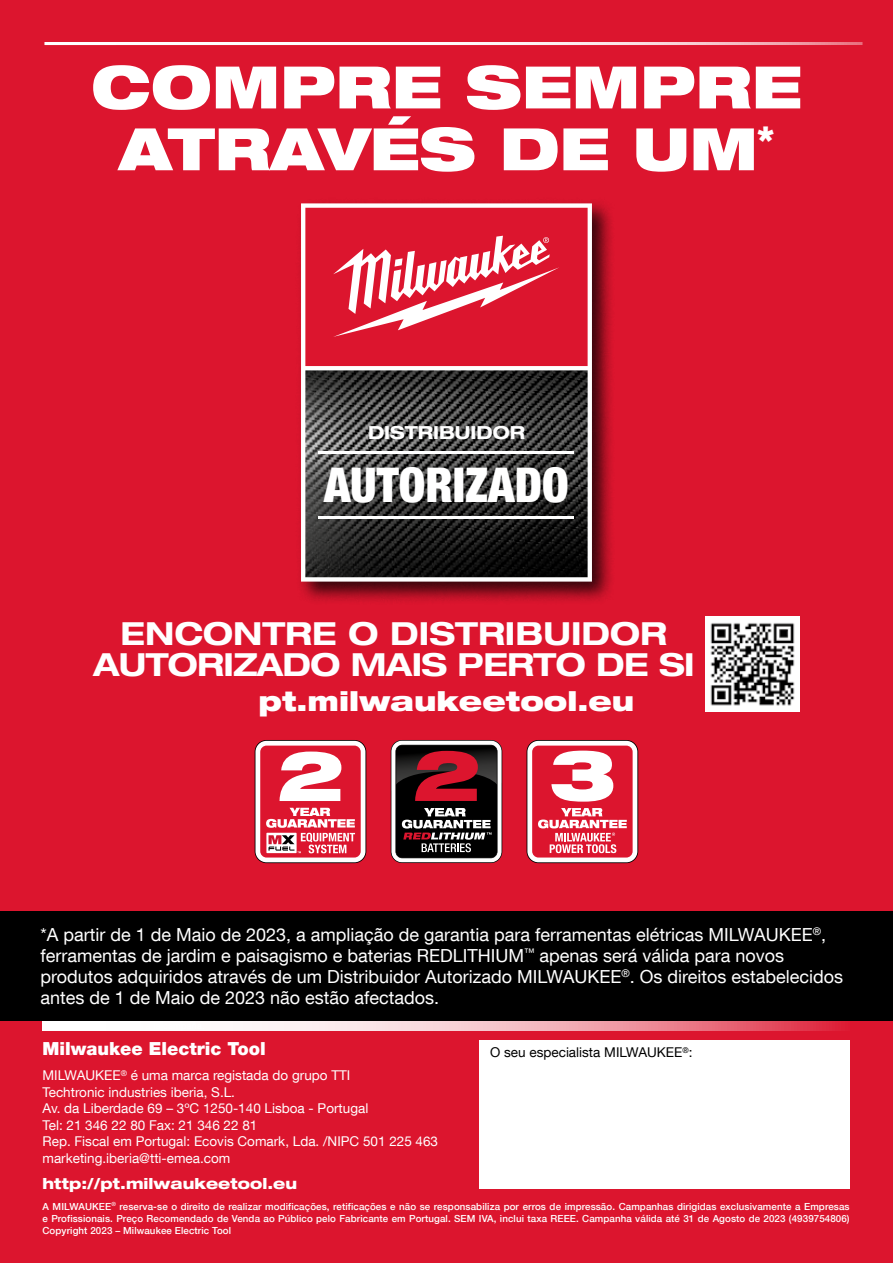
<style>
.page{position:relative;width:893px;height:1263px;background:#dc152e}
.page>*{position:absolute;margin:0;border:0;box-sizing:border-box;transform-origin:0 0}
.t1{font:900 expanded 58.5px/61.8px "Helvetica Neue LT Com";color:#fff;text-align:center}
.t2{font:900 condensed 47.7px "Helvetica Neue LT Com";color:#fff}
.t3{font:700 expanded 31.65px/31.5px "Helvetica Neue LT Com";letter-spacing:-.01em;color:#fff;text-align:center}
.t4{font:900 expanded 27px "Helvetica Neue LT Com";color:#fff}
.t5{font:18px/21px "Helvetica Neue LT Com";color:#fff}
.t6{font:900 18px "Helvetica Neue LT Com";color:#fff}
.t7{font:700 expanded 18px "Helvetica Neue LT Com";color:#fff}
.t8{font:800 expanded 15px "Helvetica Neue LT Com";color:#fff}
.t9{font:13.5px/16.5px "Helvetica Neue LT Com";color:#fff}
.t10{font:13.5px "Helvetica Neue LT Com";color:#000}
.t11{font:500 9.75px/12px "Helvetica Neue LT Com";letter-spacing:.01em;color:#fff;text-align:justify}
</style>
<div class="page">
<hr style="left:45px;top:42px;width:817px;height:3px;background:#fff">
<div style="left:0;top:911px;width:893px;height:110px;background:#000"></div>
<img style="left:705px;top:617px;width:95px;height:94px">
<svg style="left:255px;top:740px;width:111px;height:123px"></svg>
<svg style="left:391px;top:740px;width:111px;height:123px"></svg>
<svg style="left:527px;top:740px;width:111px;height:123px"></svg>
<div style="left:295px;top:198px;width:320px;height:407px;background:#000;opacity:.75"></div>
<svg style="left:301px;top:203px;width:291px;height:379px"></svg>
<svg style="left:333px;top:236px;width:226px;height:101px"></svg>
<hr style="left:319px;top:451px;width:255px;height:3px;background:#fff">
<hr style="left:319px;top:517px;width:255px;height:2px;background:#fff">
<div style="left:479px;top:1040px;width:371px;height:149px;background:#fff"></div>
<svg style="left:43px;top:1021px;width:798px;height:9px;background:#f4bdc4"></svg>
<h1 class="t1" style="left:91px;top:55px;width:712px">COMPRE SEMPRE<br>ATRAVÉS DE UM<sup>*</sup></h1>
<h3 class="t7" style="left:368px;top:421px;width:158px">DISTRIBUIDOR</h3>
<h2 class="t2" style="left:324px;top:456px;width:246px">AUTORIZADO</h2>
<h3 class="t3" style="left:93px;top:616px;width:603px">ENCONTRE O DISTRIBUIDOR<br>AUTORIZADO MAIS PERTO DE SI</h3>
<h3 class="t4" style="left:259px;top:684px;width:377px">pt.milwaukeetool.eu</h3>
<p class="t5" style="left:40px;top:923px;width:804px">*A partir de 1 de Maio de 2023, a ampliação de garantia para ferramentas elétricas MILWAUKEE<sup>®</sup>, ferramentas de jardim e paisagismo e baterias REDLITHIUM<sup>™</sup> apenas será válida para novos produtos adquiridos através de um Distribuidor Autorizado MILWAUKEE<sup>®</sup>. Os direitos estabelecidos antes de 1 de Maio de 2023 não estão afectados.</p>
<h3 class="t6" style="left:43px;top:1038px;width:225px">Milwaukee Electric Tool</h3>
<p class="t9" style="left:43px;top:1067px;width:397px">MILWAUKEE<sup>®</sup> é uma marca registada do grupo TTI<br>Techtronic industries iberia, S.L.<br>Av. da Liberdade 69 – 3ºC 1250-140 Lisboa - Portugal<br>Tel: 21 346 22 80 Fax: 21 346 22 81<br>Rep. Fiscal em Portugal: Ecovis Comark, Lda. /NIPC 501 225 463 marketing.iberia@tti-emea.com</p>
<h3 class="t8" style="left:43px;top:1174px;width:256px">http://pt.milwaukeetool.eu</h3>
<h3 class="t10" style="left:490px;top:1044px;width:204px">O seu especialista MILWAUKEE<sup>®</sup>:</h3>
<p class="t11" style="left:43px;top:1200px;width:809px">A MILWAUKEE<sup>®</sup> reserva-se o direito de realizar modificações, retificações e não se responsabiliza por erros de impressão. Campanhas dirigidas exclusivamente a Empresas e Profissionais. Preço Recomendado de Venda ao Público pelo Fabricante em Portugal. SEM IVA, inclui taxa REEE. Campanha válida até 31 de Agosto de 2023 (4939754806)<br>Copyright 2023 – Milwaukee Electric Tool</p>
</div>
